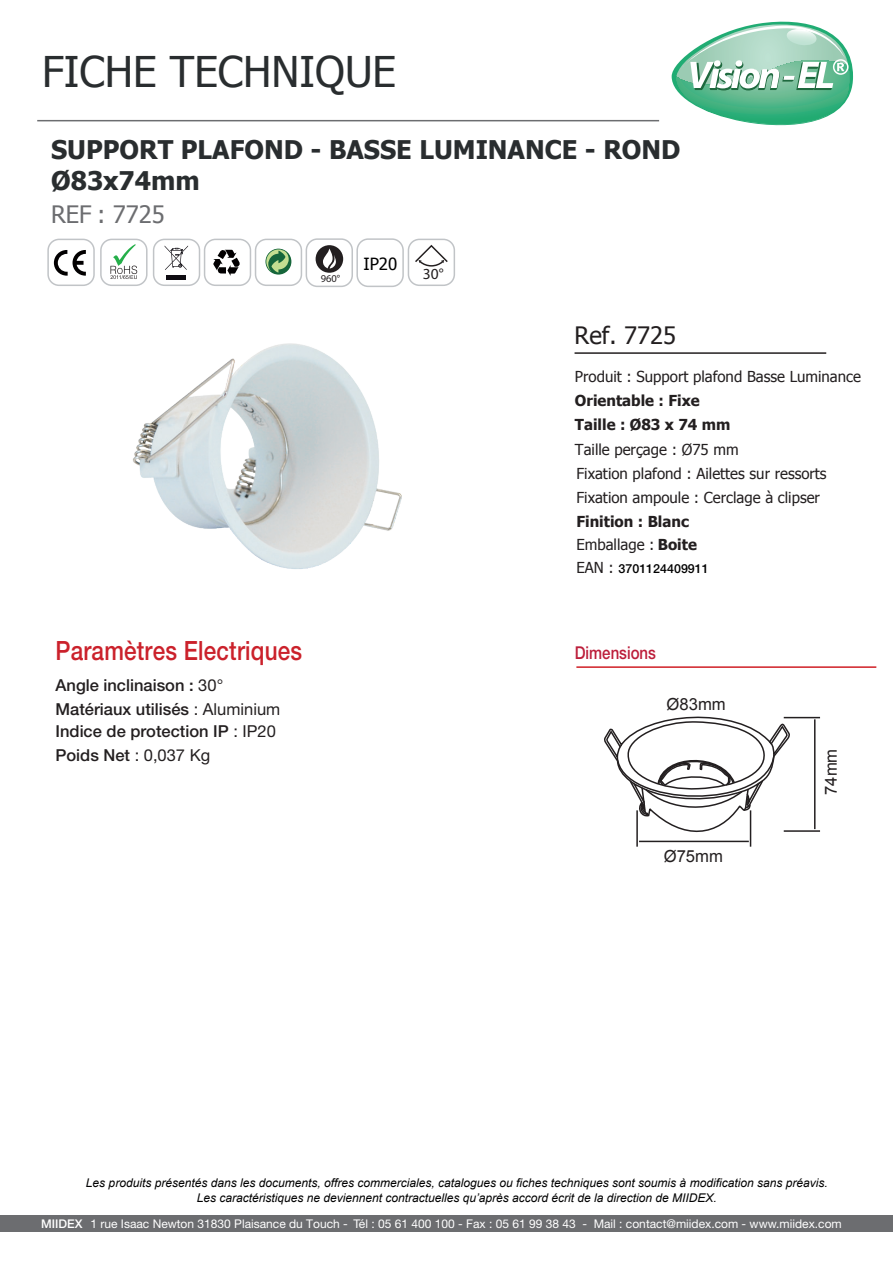
<style>
.page{position:relative;width:893px;height:1263px;background:#fff}
.page>*{position:absolute;margin:0;border:0;box-sizing:border-box;transform-origin:0 0}
.t1{font:42.3px "Tahoma";color:#292d2f}
.t2{font:500 26.55px "Helvetica Neue LT Std";letter-spacing:.01em;color:#cb212b;scale:.85 1}
.t3{font:700 25.65px/30.6px "Tahoma";color:#292d2f}
.t4{font:24px "Tahoma";color:#6c6d70}
.t5{font:24px "Tahoma";color:#231f20}
.t6{font:500 17.7px "Helvetica Neue LT Std";color:#bc1e3b;scale:.85 1}
.t7{font:16.8px "Tahoma";color:#000}
.t8{font:16.65px "Arial";color:#231f20}
.t9{font:500 16.5px/24.2px "Helvetica Neue LT Std";color:#231f20}
.t10{font:15.45px "Myriad Pro";color:#231f20}
.t11{font:15.15px/24.2px "Tahoma";color:#231f20}
.t12{font:700 15.15px/24.3px "Tahoma";color:#231f20}
.t13{font:500 12.45px "Helvetica Neue LT Std";color:#000}
.t14{font:italic 12px/14.4px "Arial";color:#000001;text-align:center}
.t15{font:12px "Helvetica Neue LT Std";color:#fff}
.t16{font:10.5px "Myriad Pro";color:#231f20}
.s1{font-weight:400}
.s2{font-family:"Tahoma";font-weight:400;font-size:15.15px;color:#231f20}
.s3{font-weight:500}
</style>
<div class="page">
<div style="left:0;top:1215px;width:893px;height:16px;background:#6c6d70"></div>
<hr style="left:37px;top:120px;width:622px;height:1px;background:#6c6d70">
<svg style="left:672px;top:21px;width:181px;height:105px"></svg>
<hr style="left:575px;top:352px;width:251px;height:2px;background:#231f20">
<div style="left:255px;top:239px;width:47px;height:47px;border:1px solid #c1c4c7;border-radius:11px"></div>
<div style="left:100px;top:239px;width:48px;height:47px;border:1px solid #c1c4c7;border-radius:11px"></div>
<div style="left:47px;top:239px;width:48px;height:47px;border:1px solid #c1c4c7;border-radius:11px"></div>
<div style="left:153px;top:239px;width:47px;height:47px;border:1px solid #c1c4c7;border-radius:11px"></div>
<div style="left:204px;top:239px;width:47px;height:47px;border:1px solid #c1c4c7;border-radius:11px"></div>
<svg style="left:54px;top:250px;width:32px;height:26px"></svg>
<svg style="left:165px;top:245px;width:23px;height:25px"></svg>
<div style="left:166px;top:275px;width:20px;height:5px;background:#0f0c12"></div>
<svg style="left:213px;top:250px;width:27px;height:26px"></svg>
<svg style="left:265px;top:249px;width:26px;height:26px"></svg>
<div style="left:408px;top:239px;width:47px;height:47px;border:1px solid #c1c4c7;border-radius:11px"></div>
<div style="left:356px;top:238px;width:48px;height:49px;border:1px solid #c1c4c7;border-radius:11px"></div>
<div style="left:306px;top:238px;width:47px;height:49px;border:1px solid #c1c4c7;border-radius:11px"></div>
<div style="left:316px;top:245px;width:27px;height:28px;background:#231f20;border-radius:50%"></div>
<svg style="left:323px;top:248px;width:13px;height:21px"></svg>
<svg style="left:415px;top:244px;width:33px;height:23px"></svg>
<hr style="left:576px;top:666px;width:300px;height:2px;background:#d01f26">
<img style="left:133px;top:343px;width:269px;height:226px">
<svg style="left:110px;top:244px;width:27px;height:35px"></svg>
<svg style="left:604px;top:716px;width:186px;height:127px"></svg>
<hr style="left:639px;top:841px;width:110px;height:1px;background:#231f20">
<hr style="left:750px;top:810px;width:1px;height:37px;background:#231f20">
<hr style="left:636px;top:810px;width:2px;height:37px;background:#231f20">
<hr style="left:814px;top:719px;width:1px;height:110px;background:#231f20">
<hr style="left:784px;top:717px;width:36px;height:1px;background:#231f20">
<hr style="left:784px;top:830px;width:36px;height:2px;background:#231f20">
<h1 class="t1" style="left:42px;top:43px;width:356px">FICHE TECHNIQUE</h1>
<h3 class="t3" style="left:51px;top:133px;width:631px">SUPPORT PLAFOND - BASSE LUMINANCE - ROND<br>Ø83x74mm</h3>
<h3 class="t4" style="left:51px;top:198px;width:115px">REF : 7725</h3>
<p class="t16" style="left:321px;top:272px;width:21px">960°</p>
<h3 class="t7" style="left:363px;top:253px;width:35px">IP20</h3>
<p class="t10" style="left:423px;top:264px;width:22px">30°</p>
<h2 class="t2" style="left:56px;top:635px;width:292px">Paramètres Electriques</h2>
<h3 class="t9" style="left:56px;top:672px;width:226px">Angle inclinaison : <span class="s1">30°<br></span>Matériaux utilisés <span class="s1">: Aluminium</span></h3>
<h3 class="t9" style="left:56px;top:719px;width:222px">Indice de protection IP <span class="s1">: IP20<br></span>Poids Net <span class="s1">: 0,037 Kg</span></h3>
<h3 class="t5" style="left:575px;top:320px;width:103px">Ref. 7725</h3>
<p class="t11" style="left:575px;top:364px;width:288px">Produit : Support plafond Basse Luminance</p>
<p class="t12" style="left:575px;top:388px;width:157px">Orientable : Fixe<br>Taille : Ø83 x 74 mm</p>
<p class="t11" style="left:575px;top:436px;width:253px">Taille perçage : Ø75 mm<br>Fixation plafond : Ailettes sur ressorts<br>Fixation ampoule : Cerclage à clipser</p>
<p class="t12" style="left:576px;top:509px;width:122px;line-height:23.2px">Finition : Blanc<br><span class="s1">Emballage :</span> Boite</p>
<p class="t13" style="left:576px;top:561px;width:134px"><span class="s2">EAN :</span> 3701124409911</p>
<h3 class="t6" style="left:575px;top:642px;width:97px">Dimensions</h3>
<h3 class="t8" style="left:667px;top:694px;width:61px">Ø83mm</h3>
<h3 class="t8" style="left:664px;top:845px;width:61px">Ø75mm</h3>
<h3 class="t8" style="left:820px;top:795px;width:48px;rotate:-90deg">74mm</h3>
<p class="t14" style="left:86px;top:1176px;width:743px">Les produits présentés dans les documents, offres commerciales, catalogues ou fiches techniques sont soumis à modification sans préavis.<br>Les caractéristiques ne deviennent contractuelles qu’après accord écrit de la direction de MIIDEX.</p>
<p class="t15" style="left:41px;top:1216px;width:802px"><span class="s3">MIIDEX</span> 1 rue Isaac Newton 31830 Plaisance du Touch - Tél : 05 61 400 100 - Fax : 05 61 99 38 43 - Mail : contact@miidex.com - www.miidex.com</p>
</div>
